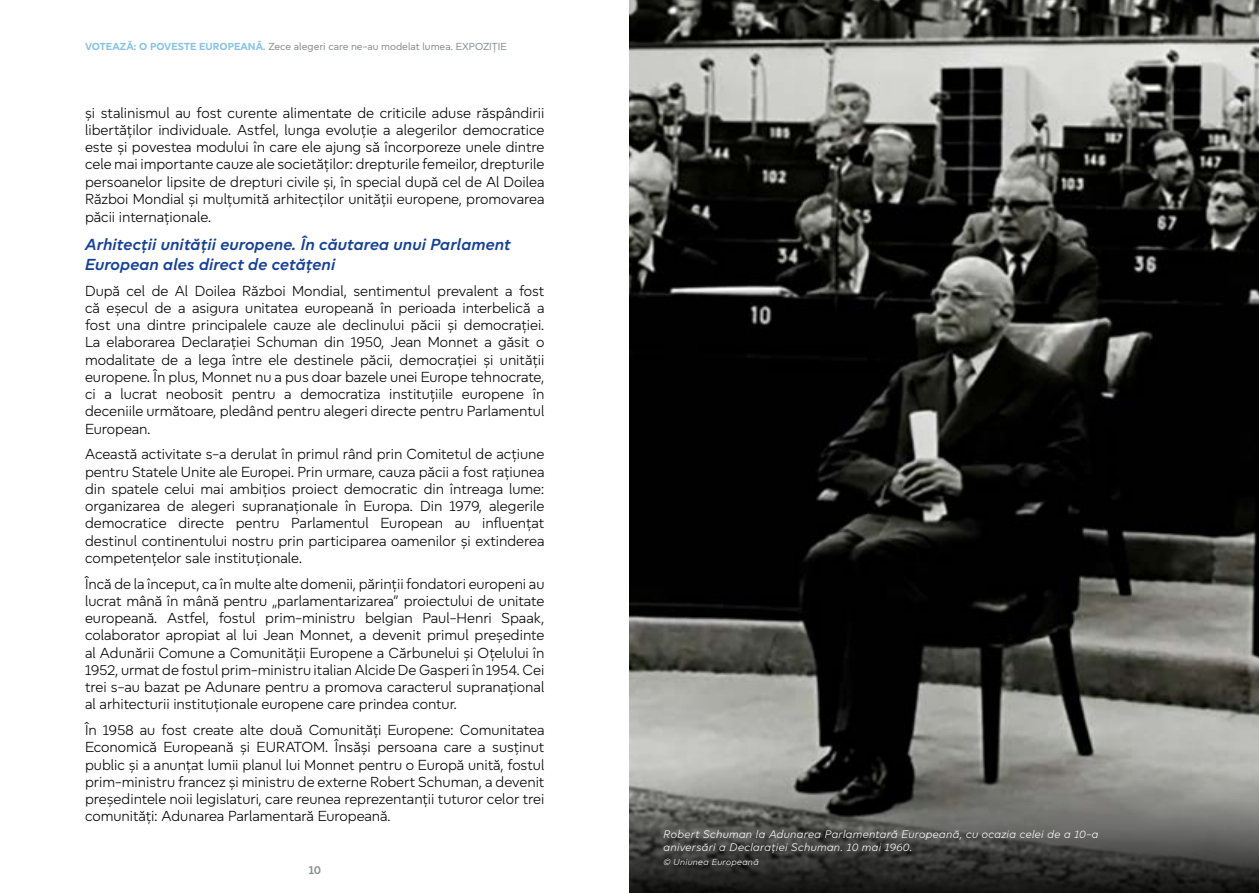
<style>
.page{position:relative;width:1259px;height:893px;background:#fff}
.page>*{position:absolute;margin:0;border:0;box-sizing:border-box;transform-origin:0 0}
.t1{font:italic 600 16.5px/19.8px "Europea";letter-spacing:.01em;color:#164194}
.Text{font:300 15px/17.2px "Europea";color:#000;text-align:justify}
.t2{font:600 12px "Europea";color:#878e91}
.t3{font:italic 300 11.25px/13.5px "Europea";letter-spacing:.03em;color:#fff}
.t4{font:10.5px "Europea";color:#878e91}
.t5{font:italic 300 9px "Europea";letter-spacing:.035em;color:#fff}
.s1{font-weight:700;color:#87c2e4}
</style>
<div class="page">
<img style="left:629px;top:0;width:630px;height:893px">
<img style="left:714px;top:106px;width:460px;height:723px">
<p class="t4" style="left:85px;top:39px;width:423px"><span class="s1">VOTEAZĂ: O POVESTE EUROPEANĂ.</span> Zece alegeri care ne-au modelat lumea. EXPOZIȚIE</p>
<p class="Text" style="left:85px;top:103px;width:461px">și stalinismul au fost curente alimentate de criticile aduse răspândirii libertăților individuale. Astfel, lunga evoluție a alegerilor democratice este și povestea modului în care ele ajung să încorporeze unele dintre cele mai importante cauze ale societăților: drepturile femeilor, drepturile persoanelor lipsite de drepturi civile și, în special după cel de Al Doilea Război Mondial și mulțumită arhitecților unității europene, promovarea păcii internaționale.</p>
<h2 class="t1" style="left:85px;top:233px;width:427px">Arhitecții unității europene. În căutarea unui Parlament<br>European ales direct de cetățeni</h2>
<p class="Text" style="left:85px;top:281px;width:461px">După cel de Al Doilea Război Mondial, sentimentul prevalent a fost că eșecul de a asigura unitatea europeană în perioada interbelică a fost una dintre principalele cauze ale declinului păcii și democrației.<br>La elaborarea Declarației Schuman din 1950, Jean Monnet a găsit o modalitate de a lega între ele destinele păcii, democrației și unității europene. În plus, Monnet nu a pus doar bazele unei Europe tehnocrate, ci a lucrat neobosit pentru a democratiza instituțiile europene în deceniile următoare, pledând pentru alegeri directe pentru Parlamentul European.</p>
<p class="Text" style="left:85px;top:445px;width:461px">Această activitate s-a derulat în primul rând prin Comitetul de acțiune pentru Statele Unite ale Europei. Prin urmare, cauza păcii a fost rațiunea din spatele celui mai ambițios proiect democratic din întreaga lume: organizarea de alegeri supranaționale în Europa. Din 1979, alegerile democratice directe pentru Parlamentul European au influențat destinul continentului nostru prin participarea oamenilor și extinderea competențelor sale instituționale.</p>
<p class="Text" style="left:85px;top:574px;width:461px">Încă de la început, ca în multe alte domenii, părinții fondatori europeni au lucrat mână în mână pentru „parlamentarizarea” proiectului de unitate europeană. Astfel, fostul prim-ministru belgian Paul-Henri Spaak, colaborator apropiat al lui Jean Monnet, a devenit primul președinte al Adunării Comune a Comunității Europene a Cărbunelui și Oțelului în 1952, urmat de fostul prim-ministru italian Alcide De Gasperi în 1954. Cei trei s-au bazat pe Adunare pentru a promova caracterul supranațional al arhitecturii instituționale europene care prindea contur.</p>
<p class="Text" style="left:85px;top:721px;width:461px">În 1958 au fost create alte două Comunități Europene: Comunitatea Economică Europeană și EURATOM. Însăși persoana care a susținut public și a anunțat lumii planul lui Monnet pentru o Europă unită, fostul prim-ministru francez și ministru de externe Robert Schuman, a devenit președintele noii legislaturi, care reunea reprezentanții tuturor celor trei comunități: Adunarea Parlamentară Europeană.</p>
<p class="t2" style="left:309px;top:862px;width:14px">10</p>
<p class="t3" style="left:663px;top:826px;width:436px">Robert Schuman la Adunarea Parlamentară Europeană, cu ocazia celei de a 10-a aniversări a Declarației Schuman. 10 mai 1960.</p>
<p class="t5" style="left:663px;top:855px;width:97px">© Uniunea Europeană</p>
</div>
